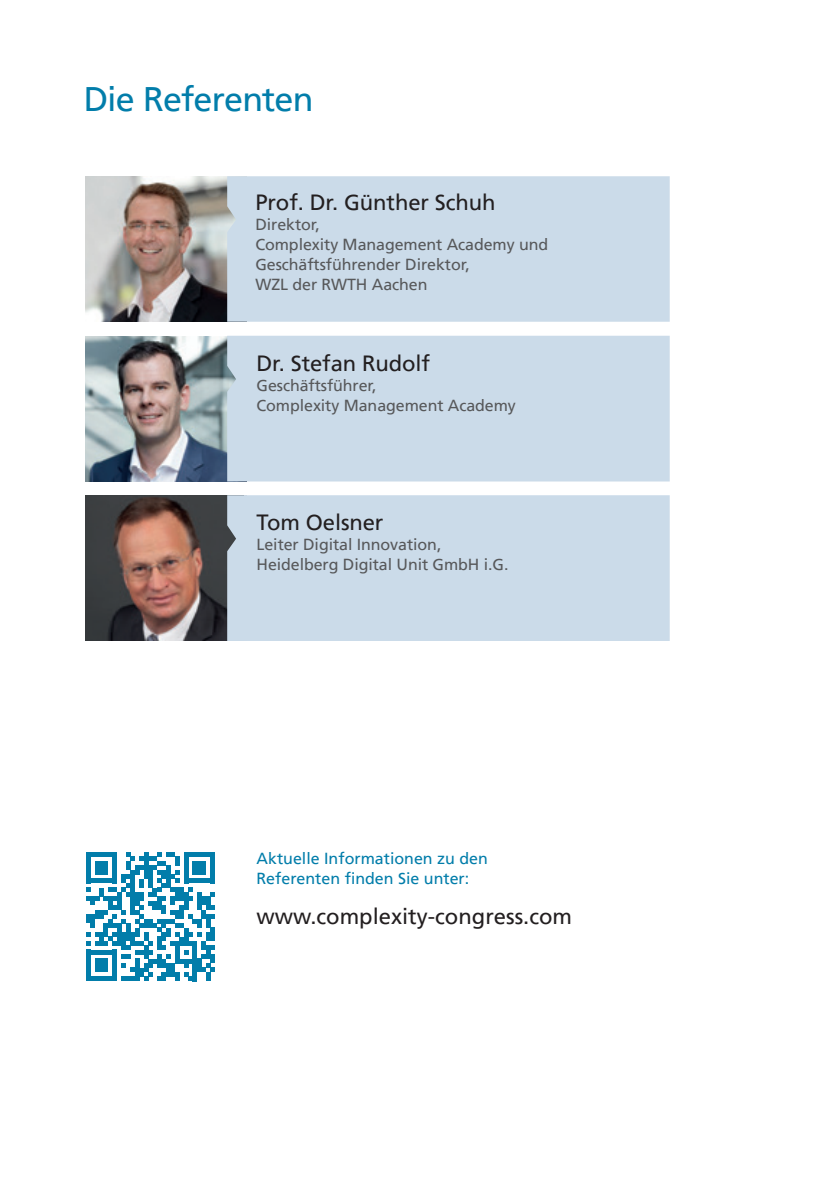
<style>
.page{position:relative;width:840px;height:1191px;background:#fff}
.page>*{position:absolute;margin:0;border:0;box-sizing:border-box;transform-origin:0 0}
.t1{font:34px "Frutiger LT";letter-spacing:-.025em;color:#027daa}
.t2{font:22px "Frutiger LT";letter-spacing:-.005em;color:#231f20}
.t3{font:16px/20px "Frutiger LT";letter-spacing:-.005em;color:#57585a}
.t4{font:16px/20px "Frutiger LT";color:#027daa}
</style>
<div class="page">
<img style="left:85px;top:495px;width:142px;height:146px">
<div style="left:227px;top:495px;width:442px;height:146px;background:#cbdbe9"></div>
<img style="left:85px;top:176px;width:142px;height:145px">
<div style="left:227px;top:176px;width:442px;height:146px;background:#cbdbe9"></div>
<img style="left:85px;top:336px;width:142px;height:145px">
<div style="left:227px;top:336px;width:442px;height:145px;background:#cbdbe9"></div>
<svg style="left:86px;top:852px;width:129px;height:129px"></svg>
<h1 class="t1" style="left:84px;top:79px;width:231px">Die Referenten</h1>
<h2 class="t2" style="left:255px;top:190px;width:242px">Prof. Dr. Günther Schuh</h2>
<p class="t3" style="left:255px;top:215px;width:294px">Direktor,<br>Complexity Management Academy und<br>Geschäftsführender Direktor,<br>WZL der RWTH Aachen</p>
<h2 class="t2" style="left:256px;top:350px;width:175px">Dr. Stefan Rudolf</h2>
<p class="t3" style="left:256px;top:375px;width:261px">Geschäftsführer,<br>Complexity Management Academy</p>
<h2 class="t2" style="left:256px;top:509px;width:128px">Tom Oelsner</h2>
<p class="t3" style="left:256px;top:534px;width:253px">Leiter Digital Innovation,<br>Heidelberg Digital Unit GmbH i.G.</p>
<p class="t4" style="left:256px;top:848px;width:233px">Aktuelle Informationen zu den<br>Referenten finden Sie unter:</p>
<h2 class="t2" style="left:256px;top:903px;width:317px">www.complexity-congress.com</h2>
</div>
